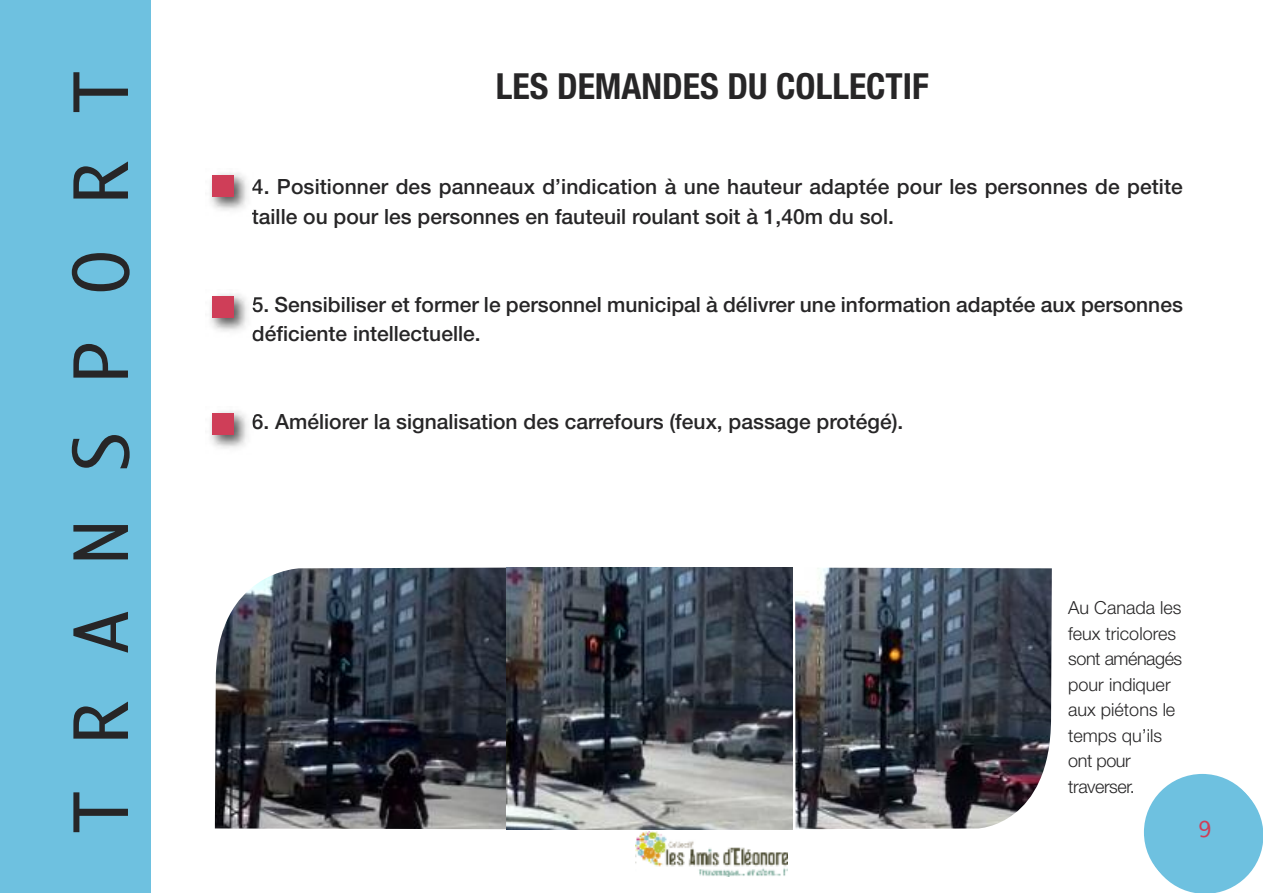
<style>
.page{position:relative;width:1263px;height:893px;background:#fff}
.page>*{position:absolute;margin:0;border:0;box-sizing:border-box;transform-origin:0 0}
.t1{font:72px "Monaco";letter-spacing:.65em;color:#272627}
.t2{font:700 condensed 36px "Helvetica Neue";color:#272627}
.t3{font:500 21px/29.4px "Helvetica Neue";color:#272627}
.t4{font:21px "Monaco";color:#cf3e58}
.t5{font:300 18px/25.5px "Helvetica Neue";color:#272627}
</style>
<div class="page">
<div style="left:0;top:0;width:150px;height:893px;background:#6ec1e0"></div>
<img style="left:210px;top:173px;width:37px;height:38px">
<div style="left:213px;top:176px;width:21px;height:21px;background:#cf3e58"></div>
<img style="left:210px;top:294px;width:43px;height:43px">
<div style="left:213px;top:296px;width:21px;height:21px;background:#cf3e58"></div>
<img style="left:210px;top:411px;width:43px;height:38px">
<div style="left:213px;top:413px;width:21px;height:22px;background:#cf3e58"></div>
<img style="left:635px;top:832px;width:152px;height:45px">
<img style="left:795px;top:568px;width:257px;height:261px">
<img style="left:215px;top:568px;width:291px;height:261px">
<svg style="left:506px;top:568px;width:286px;height:261px;background:#545960"></svg>
<div style="left:1144px;top:774px;width:117px;height:117px;background:#6ec1e0;border-radius:50%"></div>
<div style="left:1147px;top:777px;width:116px;height:116px;background:#6ec1e0;border-radius:50%"></div>
<h1 class="t1" style="left:61px;top:834px;width:765px;rotate:-90deg">TRANSPORT</h1>
<h2 class="t2" style="left:496px;top:56px;width:435px">LES DEMANDES DU COLLECTIF</h2>
<p class="t3" style="left:252px;top:171px;width:932px">4. Positionner des panneaux d’indication à une hauteur adaptée pour les personnes de petite taille ou pour les personnes en fauteuil roulant soit à 1,40m du sol.</p>
<p class="t3" style="left:252px;top:289px;width:932px">5. Sensibiliser et former le personnel municipal à délivrer une information adaptée aux personnes déficiente intellectuelle.</p>
<p class="t3" style="left:252px;top:406px;width:653px">6. Améliorer la signalisation des carrefours (feux, passage protégé).</p>
<p class="t5" style="left:1068px;top:594px;width:115px">Au Canada les feux tricolores sont aménagés pour indiquer aux piétons le temps qu’ils ont pour traverser.</p>
<p class="t4" style="left:1199px;top:817px;width:14px">9</p>
</div>
